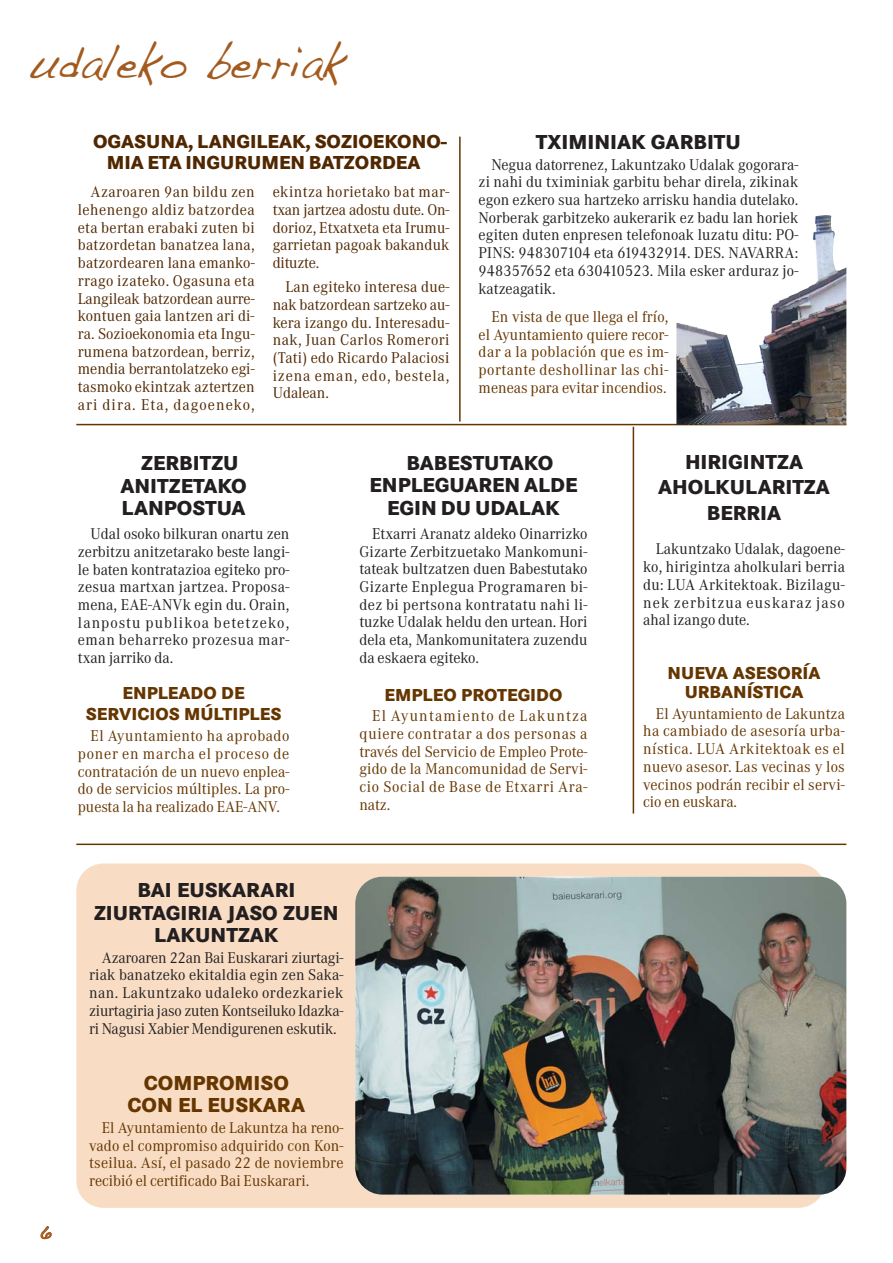
<style>
.page{position:relative;width:893px;height:1263px;background:#fff}
.page>*{position:absolute;margin:0;border:0;box-sizing:border-box;transform-origin:0 0}
.t1{font:48px "Handwriting Dakota";color:#a25a1e;scale:.9 1}
.t2{font:800 21px/22.5px "Corporate S";color:#231f20;text-align:center}
.t3{font:800 21px/22.5px "Corporate S";color:#653600;text-align:center}
.t4{font:21px "Handwriting Dakota";color:#a25a1e}
.t5{font:800 19.5px/21px "Corporate S";color:#502700}
.t6{font:800 18px/19.5px "Corporate S";color:#653600;text-align:center}
.t7{font:16.2px/17.7px "Corporate A";color:#231f20;text-align:justify;scale:.96 1}
.t8{font:16.2px/17.7px "Corporate A";letter-spacing:.005em;color:#653600;text-align:justify;scale:.96 1}
.t9{font:16.2px/17.7px "Corporate A";letter-spacing:.01em;color:#502700;text-align:justify;scale:.96 1}
</style>
<div class="page">
<div style="left:76px;top:864px;width:749px;height:344px;background:#f8ddc4;border-radius:27px"></div>
<hr style="left:632px;top:427px;width:2px;height:387px;background:#653600">
<img style="left:355px;top:877px;width:491px;height:318px;border-radius:27px">
<hr style="left:76px;top:844px;width:770px;height:1px;background:#653600">
<hr style="left:76px;top:424px;width:770px;height:1px;background:#653600">
<hr style="left:459px;top:137px;width:1px;height:285px;background:#653600">
<img style="left:676px;top:215px;width:170px;height:210px">
<h1 class="t1" style="left:29px;top:47px;width:351px">udaleko berriak</h1>
<p class="t5" style="left:107px;top:133px;width:341px;text-indent:-14px">OGASUNA, LANGILEAK, SOZIOEKONO-<br>MIA ETA INGURUMEN BATZORDEA</p>
<p class="t9" style="left:78px;top:185px;width:186px;text-indent:13px">Azaroaren 9an bildu zen lehenengo aldiz batzordea eta bertan erabaki zuten bi batzordetan banatzea lana, batzordearen lana emanko&shy;rrago izateko. Ogasuna eta Langileak batzordean aurre&shy;kontuen gaia lantzen ari di&shy;ra. Sozioekonomia eta Ingu&shy;rumena batzordean, berriz, mendia berrantolatzeko egi&shy;tasmoko ekintzak aztertzen ari dira. Eta, dagoeneko,</p>
<p class="t9" style="left:273px;top:185px;width:186px">ekintza horietako bat mar&shy;txan jartzea adostu dute. On&shy;dorioz, Etxatxeta eta Irumu&shy;garrietan pagoak bakanduk dituzte.</p>
<p class="t9" style="left:273px;top:279px;width:186px;text-indent:13px">Lan egiteko interesa due&shy;nak batzordean sartzeko au&shy;kera izango du. Interesadu&shy;nak, Juan Carlos Romerori (Tati) edo Ricardo Palaciosi izena eman, edo, bestela, Udalean.</p>
<p class="t2" style="left:536px;top:133px;width:206px">TXIMINIAK GARBITU</p>
<p class="t7" style="left:478px;top:157px;width:334px;text-indent:13px">Negua datorrenez, Lakuntzako Udalak gogorara&shy;zi nahi du tximiniak garbitu behar direla, zikinak egon ezkero sua hartzeko arrisku handia dutelako.<br>Norberak garbitzeko aukerarik ez badu lan horiek egiten duten enpresen telefonoak luzatu ditu: PO-PINS: 948307104 eta 619432914. DES. NAVARRA:<br>948357652 eta 630410523. Mila esker arduraz jo&shy;katzeagatik.</p>
<p class="t8" style="left:478px;top:309px;width:199px;text-indent:13px">En vista de que llega el frío, el Ayuntamiento quiere recor&shy;dar a la población que es im&shy;portante deshollinar las chi&shy;meneas para evitar incendios.</p>
<p class="t2" style="left:120px;top:454px;width:128px;text-align:left;text-indent:21px">ZERBITZU<br>ANITZETAKO<br>LANPOSTUA</p>
<p class="t7" style="left:78px;top:526px;width:222px;text-indent:13px">Udal osoko bilkuran onartu zen zerbitzu anitzetarako beste langi&shy;le baten kontratazioa egiteko pro&shy;zesua martxan jartzea. Proposa&shy;mena, EAE-ANVk egin du. Orain, lanpostu publikoa betetzeko, eman beharreko prozesua mar&shy;txan jarriko da.</p>
<p class="t6" style="left:86px;top:685px;width:197px;line-height:21px">ENPLEADO DE<br>SERVICIOS MÚLTIPLES</p>
<p class="t8" style="left:78px;top:728px;width:222px;text-indent:13px">El Ayuntamiento ha aprobado poner en marcha el proceso de contratación de un nuevo enplea&shy;do de servicios múltiples. La pro&shy;puesta la ha realizado EAE-ANV.</p>
<p class="t2" style="left:406px;top:453px;width:148px">BABESTUTAKO</p>
<p class="t2" style="left:369px;top:476px;width:209px">ENPLEGUAREN ALDE</p>
<p class="t2" style="left:387px;top:498px;width:174px">EGIN DU UDALAK</p>
<p class="t7" style="left:359px;top:526px;width:239px;text-indent:13px">Etxarri Aranatz aldeko Oinarrizko Gizarte Zerbitzuetako Mankomuni&shy;tateak bultzatzen duen Babestutako Gizarte Enplegua Programaren bi&shy;dez bi pertsona kontratatu nahi li&shy;tuzke Udalak heldu den urtean. Hori dela eta, Mankomunitatera zuzendu da eskaera egiteko.</p>
<p class="t6" style="left:384px;top:687px;width:179px">EMPLEO PROTEGIDO</p>
<p class="t8" style="left:359px;top:709px;width:239px;text-indent:13px">El Ayuntamiento de Lakuntza quiere contratar a dos personas a través del Servicio de Empleo Prote&shy;gido de la Mancomunidad de Servi&shy;cio Social de Base de Etxarri Ara&shy;natz.</p>
<p class="t4" style="left:39px;top:1223px;width:13px">6</p>
<p class="t2" style="left:94px;top:881px;width:246px">BAI EUSKARARI<br>ZIURTAGIRIA JASO ZUEN<br>LAKUNTZAK</p>
<p class="t7" style="left:89px;top:950px;width:266px;text-indent:13px">Azaroaren 22an Bai Euskarari ziurtagi&shy;riak banatzeko ekitaldia egin zen Saka&shy;nan. Lakuntzako udaleko ordezkariek ziurtagiria jaso zuten Kontseiluko Idazka&shy;ri Nagusi Xabier Mendigurenen eskutik.</p>
<p class="t3" style="left:127px;top:1074px;width:179px">COMPROMISO<br>CON EL EUSKARA</p>
<p class="t8" style="left:89px;top:1120px;width:266px;text-indent:13px">El Ayuntamiento de Lakuntza ha reno&shy;vado el compromiso adquirido con Kon&shy;tseilua. Así, el pasado 22 de noviembre recibió el certificado Bai Euskarari.</p>
<p class="t2" style="left:658px;top:451px;width:173px;line-height:25.5px">HIRIGINTZA<br>AHOLKULARITZA<br>BERRIA</p>
<p class="t7" style="left:643px;top:542px;width:212px;text-indent:13px">Lakuntzako Udalak, dagoene&shy;ko, hirigintza aholkulari berria du: LUA Arkitektoak. Bizilagu&shy;nek zerbitzua euskaraz jaso ahal izango dute.</p>
<p class="t6" style="left:667px;top:664px;width:154px">NUEVA ASESORÍA<br>URBANÍSTICA</p>
<p class="t8" style="left:643px;top:706px;width:212px;text-indent:13px">El Ayuntamiento de Lakuntza ha cambiado de asesoría urba&shy;nística. LUA Arkitektoak es el nuevo asesor. Las vecinas y los vecinos podrán recibir el servi&shy;cio en euskara.</p>
</div>
